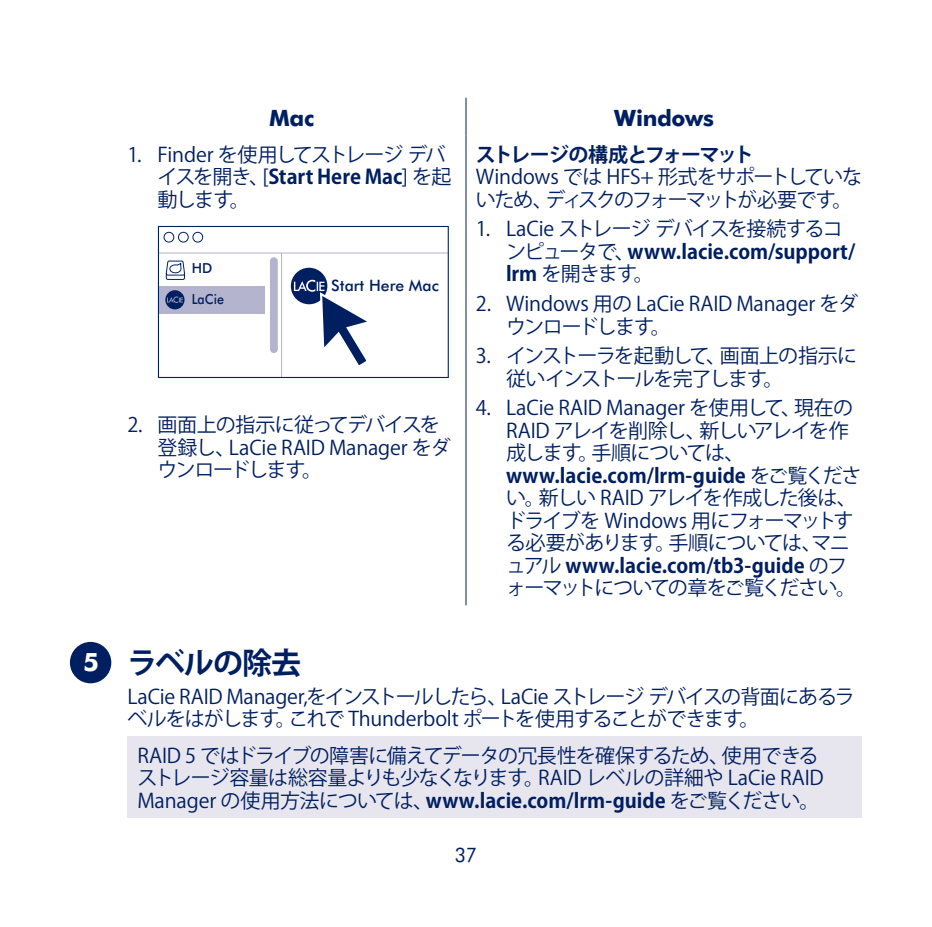
<style>
.page{position:relative;width:932px;height:927px;background:#fff}
.page>*{position:absolute;margin:0;border:0;box-sizing:border-box;transform-origin:0 0}
.t1{font:700 30px "Koz Go Pr 6 N";letter-spacing:-.035em;color:#001f61}
.t2{font:700 22.5px "Futura BT";letter-spacing:-.015em;color:#001f61}
.t3{font:20px/22.5px "Koz Go Pr 6 N";letter-spacing:-.04em;color:#001f61}
.t4{font:20px/22.5px "Koz Go Pr 6 N";letter-spacing:-.01em;color:#001f61}
.t5{font:700 20px "Koz Go Pr 6 N";letter-spacing:-.07em;color:#001f61}
.t6{font:20px "Futura BT";color:#001f61;scale:.95 1}
.t7{font:500 15.75px "Futura BT";color:#001f61}
.t8{font:500 13.75px "Futura BT";color:#001f61;scale:.9 1}
.t9{font:500 13.75px "Futura BT";color:#001f61}
.s1{font-weight:700}
.s2{font-family:"Futura BT";font-size:25.25px;color:#fff}
</style>
<div class="page">
<hr style="left:465px;top:98px;width:1px;height:38px;background:#001f61">
<hr style="left:465px;top:136px;width:1px;height:469px;background:#001f61">
<div style="left:158px;top:287px;width:107px;height:27px;background:#b4b4ce"></div>
<hr style="left:158px;top:252px;width:290px;height:1px;background:#b4b4ce">
<hr style="left:281px;top:253px;width:1px;height:124px;background:#b4b4ce">
<svg style="left:291px;top:268px;width:76px;height:97px"></svg>
<div style="left:270px;top:257px;width:8px;height:96px;background:#b4b4ce;border-radius:4px"></div>
<div style="left:164px;top:232px;width:10px;height:10px;border:1px solid #001f61;border-radius:50%"></div>
<div style="left:178px;top:232px;width:11px;height:10px;border:1px solid #001f61;border-radius:50%"></div>
<div style="left:192px;top:232px;width:11px;height:10px;border:1px solid #001f61;border-radius:50%"></div>
<div style="left:158px;top:226px;width:291px;height:152px;border:1px solid #001f61"></div>
<svg style="left:165px;top:260px;width:20px;height:49px"></svg>
<div style="left:70px;top:642px;width:41px;height:41px;background:#001f61;border-radius:50%"></div>
<div style="left:127px;top:737px;width:735px;height:81px;background:#e7e5ee"></div>
<p class="t2" style="left:269px;top:104px;width:47px">Mac</p>
<p class="t2" style="left:614px;top:104px;width:101px">Windows</p>
<p class="t3" style="left:157px;top:144px;width:296px;text-indent:-30px">1. Finder を使用してストレージデバイスを開き、[<span class="s1">Start Here Mac</span>] を起動します。</p>
<p class="t5" style="left:476px;top:143px;width:279px">ストレージの構成とフォーマット</p>
<p class="t3" style="left:476px;top:166px;width:387px">Windows では HFS+ 形式をサポートしていないため、ディスクのフォーマットが必要です。</p>
<p class="t3" style="left:506px;top:218px;width:351px;text-indent:-30px">1. LaCie ストレージデバイスを接続するコンピュータで、<span class="s1">www.lacie.com/support/ lrm</span> を開きます。</p>
<p class="t4" style="left:506px;top:293px;width:354px;text-indent:-30px">2. Windows 用の LaCie RAID Manager をダウンロードします。</p>
<p class="t3" style="left:506px;top:345px;width:353px;text-indent:-30px">3. インストーラを起動して、画面上の指示に従いインストールを完了します。</p>
<p class="t3" style="left:506px;top:397px;width:357px;text-indent:-30px">4. LaCie RAID Manager を使用して、現在の<br>RAID アレイを削除し、新しいアレイを作成します。手順については、<span class="s1">www.lacie.com/lrm-guide</span> をご覧ください。新しい RAID アレイを作成した後は、ドライブを Windows 用にフォーマットする必要があります。手順については、マニュアル <span class="s1">www.lacie.com/tb3-guide</span> のフォーマットについての章をご覧ください。</p>
<p class="t9" style="left:192px;top:260px;width:22px">HD</p>
<p class="t7" style="left:331px;top:276px;width:109px">Start Here Mac</p>
<p class="t8" style="left:192px;top:291px;width:37px">LaCie</p>
<p class="t3" style="left:157px;top:414px;width:295px;text-indent:-30px">2. 画面上の指示に従ってデバイスを登録し、LaCie RAID Manager をダウンロードします。</p>
<h1 class="t1" style="left:83px;top:646px;width:219px"><span class="s2">5</span> ラベルの除去</h1>
<p class="t3" style="left:127px;top:685px;width:729px">LaCie RAID Manager,をインストールしたら、LaCie ストレージデバイスの背面にあるラベルをはがします。これで Thunderbolt ポートを使用することができます。</p>
<p class="t3" style="left:137px;top:744px;width:688px">RAID 5 ではドライブの障害に備えてデータの冗長性を確保するため、使用できるストレージ容量は総容量よりも少なくなります。RAID レベルの詳細や LaCie RAID<br>Manager の使用方法については、<span class="s1">www.lacie.com/lrm-guide</span> をご覧ください。</p>
<p class="t6" style="left:455px;top:842px;width:25px">37</p>
</div>
